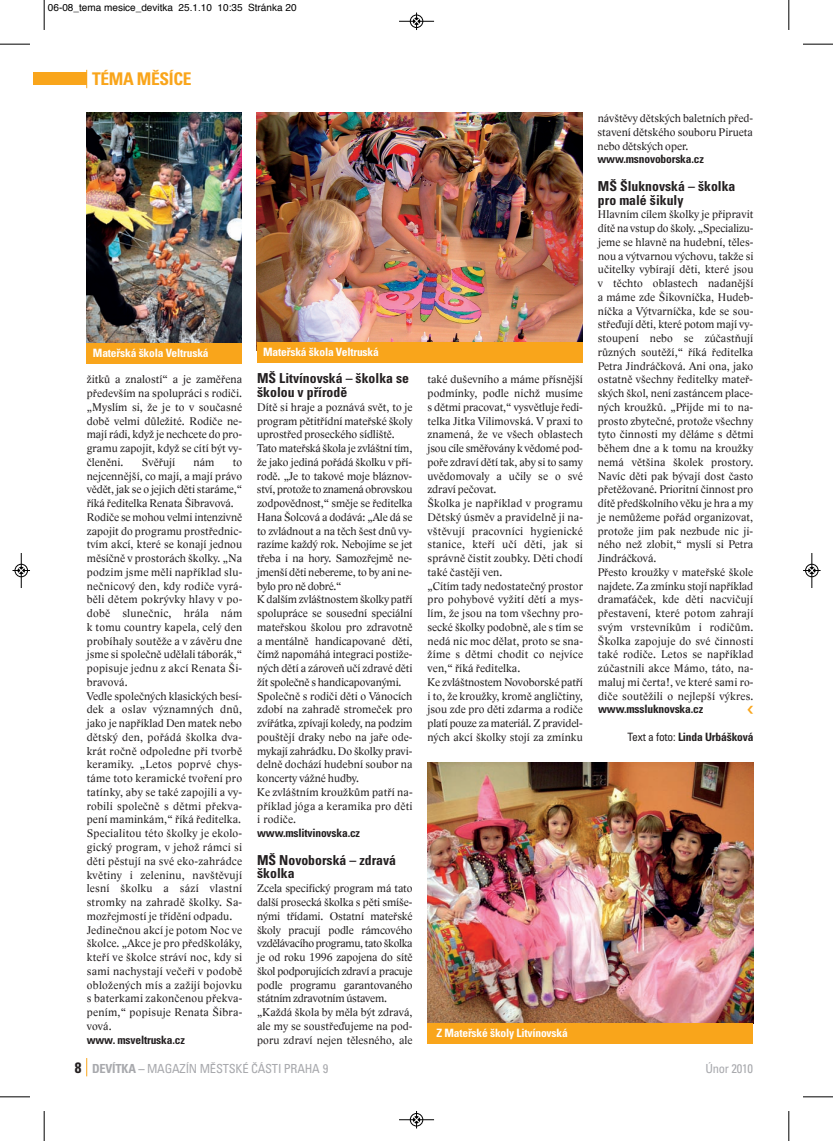
<style>
.page{position:relative;width:833px;height:1141px;background:#fff}
.page>*{position:absolute;margin:0;border:0;box-sizing:border-box;transform-origin:0 0}
.t1{font:700 condensed 17.5px "Univers CE";letter-spacing:-.02em;color:#f9a51b}
.t2{font:700 condensed 13.75px/13.8px "Univers CE";color:#231f20}
.t3{font:condensed 12.5px "Univers CE";letter-spacing:-.015em;color:#a8a9ad}
.t4{font:11.5px/13.8px "Lido STFCE";letter-spacing:.01em;color:#231f20}
.t5{font:700 condensed 11.5px "Univers CE";letter-spacing:-.015em;color:#fff}
.t6{font:700 condensed 11.5px "Univers CE";letter-spacing:-.015em;color:#231f20}
.t7{font:10px "Helvetica";color:#000}
.s1{font-family:"Univers CE";font-weight:700;font-stretch:condensed}
.s2{font-weight:400}
.s3{font-weight:700;font-size:15px;color:#231f20}
.s4{font-weight:700}
</style>
<div class="page">
<div style="left:33px;top:73px;width:54px;height:12px;background:#f9a51b"></div>
<svg style="left:86px;top:1058px;width:1px;height:18px"></svg>
<img style="left:87px;top:113px;width:155px;height:230px">
<img style="left:257px;top:113px;width:325px;height:229px">
<div style="left:257px;top:342px;width:325px;height:21px;background:#f9a51b"></div>
<div style="left:87px;top:343px;width:155px;height:21px;background:#f9a51b"></div>
<img style="left:427px;top:763px;width:326px;height:260px">
<div style="left:427px;top:1023px;width:326px;height:20px;background:#f9a51b"></div>
<hr style="left:44px;top:0;width:1px;height:30px;background:#000">
<hr style="left:0;top:44px;width:30px;height:1px;background:#000">
<hr style="left:788px;top:0;width:1px;height:30px;background:#000">
<hr style="left:802px;top:44px;width:30px;height:1px;background:#000">
<hr style="left:44px;top:1111px;width:1px;height:30px;background:#000">
<hr style="left:0;top:1096px;width:30px;height:1px;background:#000">
<hr style="left:788px;top:1111px;width:1px;height:30px;background:#000">
<hr style="left:802px;top:1096px;width:30px;height:1px;background:#000">
<hr style="left:399px;top:21px;width:35px;height:1px;background:#000">
<div style="left:410px;top:15px;width:13px;height:13px;border:1px solid #000;border-radius:50%"></div>
<svg style="left:413px;top:13px;width:6px;height:17px"></svg>
<hr style="left:399px;top:1119px;width:35px;height:1px;background:#000">
<div style="left:410px;top:1113px;width:13px;height:13px;border:1px solid #000;border-radius:50%"></div>
<svg style="left:413px;top:1111px;width:6px;height:17px"></svg>
<hr style="left:21px;top:553px;width:1px;height:35px;background:#000">
<div style="left:15px;top:564px;width:13px;height:13px;border:1px solid #000;border-radius:50%"></div>
<svg style="left:12px;top:567px;width:18px;height:7px"></svg>
<hr style="left:811px;top:553px;width:1px;height:35px;background:#000">
<div style="left:805px;top:564px;width:13px;height:13px;border:1px solid #000;border-radius:50%"></div>
<svg style="left:803px;top:567px;width:17px;height:7px"></svg>
<p class="t7" style="left:48px;top:4px;width:250px">06-08_tema mesice_devitka 25.1.10 10:35 Stránka 20</p>
<p class="t1" style="left:92px;top:72px;width:101px">TÉMA MĚSÍCE</p>
<p class="t5" style="left:93px;top:349px;width:117px">Mateřská škola Veltruská</p>
<p class="t5" style="left:263px;top:348px;width:117px">Mateřská škola Veltruská</p>
<p class="t4" style="left:87px;top:373px;width:157px;text-align:justify">žitků a znalostí“ a je zaměřena především na spolupráci s rodiči. „Myslím si, že je to v současné době velmi důležité. Rodiče ne&shy;mají rádi, když je nechcete do pro&shy;gramu zapojit, když se cítí být vy&shy;členěni.</p>
<p class="t4" style="left:142px;top:455px;width:35px">Svěřují</p>
<p class="t4" style="left:193px;top:455px;width:22px">nám</p>
<p class="t4" style="left:87px;top:455px;width:157px;text-indent:146px">to nejcennější, co mají, a mají právo vědět, jak se o jejich děti staráme,“ říká ředitelka Renata Šibravová.<br>Rodiče se mohou velmi intenzivně zapojit do programu prostřednic&shy;tvím akcí, které se konají jednou měsíčně v prostorách školky. „Na podzim jsme měli například slu&shy;nečnicový den, kdy rodiče vyrá&shy;běli dětem pokrývky hlavy v po&shy;době slunečnic, hrála nám k tomu country kapela, celý den probíhaly soutěže a v závěru dne jsme si společně udělali táborák,“ popisuje jednu z akcí Renata Ši&shy;bravová.<br>Vedle společných klasických besí&shy;dek a oslav významných dnů, jako je například Den matek nebo dětský den, pořádá školka dva&shy;krát ročně odpoledne při tvorbě keramiky. „Letos poprvé chys&shy;táme toto keramické tvoření pro tatínky, aby se také zapojili a vy&shy;robili společně s dětmi překva&shy;pení maminkám,“ říká ředitelka.<br>Specialitou této školky je ekolo&shy;gický program, v jehož rámci si děti pěstují na své eko-zahrádce květiny i zeleninu, navštěvují lesní školku a sází vlastní stromky na zahradě školky. Sa&shy;mozřejmostí je třídění odpadu.<br>Jedinečnou akcí je potom Noc ve školce. „Akce je pro předškoláky, kteří ve školce stráví noc, kdy si sami nachystají večeři v podobě obložených mís a zažijí bojovku s baterkami zakončenou překva&shy;pením,“ popisuje Renata Šibra&shy;vová.<br><span class="s1">www. msveltruska.cz</span></p>
<p class="t2" style="left:257px;top:373px;width:153px">MŠ Litvínovská – školka se školou v přírodě</p>
<p class="t4" style="left:257px;top:400px;width:157px">Dítě si hraje a poznává svět, to je program pětitřídní mateřské školy uprostřed proseckého sídliště.<br>Tato mateřská škola je zvláštní tím, že jako jediná pořádá školku v pří&shy;rodě. „Je to takové moje bláznov&shy;ství, protože to znamená obrovskou zodpovědnost,“ směje se ředitelka<br>Hana Šolcová a dodává: „Ale dá se to zvládnout a na těch šest dnů vy&shy;razíme každý rok. Nebojíme se jet třeba i na hory. Samozřejmě ne&shy;jmenší děti nebereme, to by ani ne&shy;bylo pro ně dobré.“<br>K dalším zvláštnostem školky patří spolupráce se sousední speciální mateřskou školou pro zdravotně a mentálně handicapované děti, čímž napomáhá integraci postiže&shy;ných dětí a zároveň učí zdravé děti žít společně s handicapovanými.<br>Společně s rodiči děti o Vánocích zdobí na zahradě stromeček pro zvířátka, zpívají koledy, na podzim pouštějí draky nebo na jaře ode&shy;mykají zahrádku. Do školky pravi&shy;delně dochází hudební soubor na koncerty vážné hudby.<br>Ke zvláštním kroužkům patří na&shy;příklad jóga a keramika pro děti i rodiče.<br><span class="s1">www.mslitvinovska.cz</span></p>
<p class="t2" style="left:257px;top:854px;width:140px">MŠ Novoborská – zdravá školka</p>
<p class="t4" style="left:257px;top:881px;width:157px">Zcela specifický program má tato další prosecká školka s pěti smíše&shy;nými třídami. Ostatní mateřské školy pracují podle rámcového vzdělávacího programu, tato školka je od roku 1996 zapojena do sítě škol podporujících zdraví a pracuje podle programu garantovaného státním zdravotním ústavem. „Každá škola by měla být zdravá, ale my se soustřeďujeme na pod&shy;poru zdraví nejen tělesného, ale</p>
<p class="t4" style="left:427px;top:373px;width:157px">také duševního a máme přísnější podmínky, podle nichž musíme s dětmi pracovat,“ vysvětluje ředi&shy;telka Jitka Vilimovská. V praxi to znamená, že ve všech oblastech jsou cíle směřovány k vědomé pod&shy;poře zdraví dětí tak, aby si to samy uvědomovaly a učily se o své zdraví pečovat.<br>Školka je například v programu<br>Dětský úsměv a pravidelně ji na&shy;vštěvují pracovníci hygienické stanice, kteří učí děti, jak si správně čistit zoubky. Děti chodí také častěji ven.<br>„Cítím tady nedostatečný prostor pro pohybové vyžití dětí a mys&shy;lím, že jsou na tom všechny pro&shy;secké školky podobně, ale s tím se nedá nic moc dělat, proto se sna&shy;žíme s dětmi chodit co nejvíce ven,“ říká ředitelka.<br>Ke zvláštnostem Novoborské patří i to, že kroužky, kromě angličtiny, jsou zde pro děti zdarma a rodiče platí pouze za materiál. Z pravidel&shy;ných akcí školky stojí za zmínku</p>
<p class="t5" style="left:436px;top:1028px;width:133px">Z Mateřské školy Litvínovská</p>
<p class="t4" style="left:597px;top:111px;width:157px">návštěvy dětských baletních před&shy;stavení dětského souboru Pirueta nebo dětských oper. <span class="s1">www.msnovoborska.cz</span></p>
<p class="t2" style="left:598px;top:180px;width:139px">MŠ Šluknovská – školka pro malé šikuly</p>
<p class="t4" style="left:597px;top:208px;width:157px">Hlavním cílem školky je připravit dítě na vstup do školy. „Specializu&shy;jeme se hlavně na hudební, těles&shy;nou a výtvarnou výchovu, takže si učitelky vybírají děti, které jsou v těchto oblastech nadanější a máme zde Šikovníčka, Hudeb&shy;níčka a Výtvarníčka, kde se sou&shy;střeďují děti, které potom mají vy&shy;stoupení nebo se zúčastňují různých soutěží,“ říká ředitelka<br>Petra Jindráčková. Ani ona, jako ostatně všechny ředitelky mateř&shy;ských škol, není zastáncem place&shy;ných kroužků. „Přijde mi to na&shy;prosto zbytečné, protože všechny tyto činnosti my děláme s dětmi během dne a k tomu na kroužky nemá většina školek prostory.<br>Navíc děti pak bývají dost často přetěžované. Prioritní činnost pro dítě předškolního věku je hra a my je nemůžeme pořád organizovat, protože jim pak nezbude nic ji&shy;ného než zlobit,“ myslí si Petra<br>Jindráčková.<br>Přesto kroužky v mateřské škole najdete. Za zmínku stojí například dramaťáček, kde děti nacvičují přestavení, které potom zahrají svým vrstevníkům i rodičům.<br>Školka zapojuje do své činnosti také rodiče. Letos se například zúčastnili akce Mámo, táto, na&shy;maluj mi čerta!, ve které sami ro&shy;diče soutěžili o nejlepší výkres. <span class="s1">www.mssluknovska.cz</span></p>
<p class="t6" style="left:627px;top:732px;width:127px"><span class="s2">Text a foto:</span> Linda Urbášková</p>
<p class="t3" style="left:75px;top:1064px;width:255px"><span class="s3">8</span> <span class="s4">DEVÍTKA –</span> MAGAZÍN MĚSTSKÉ ČÁSTI PRAHA 9</p>
<p class="t3" style="left:705px;top:1064px;width:49px">Únor 2010</p>
</div>
